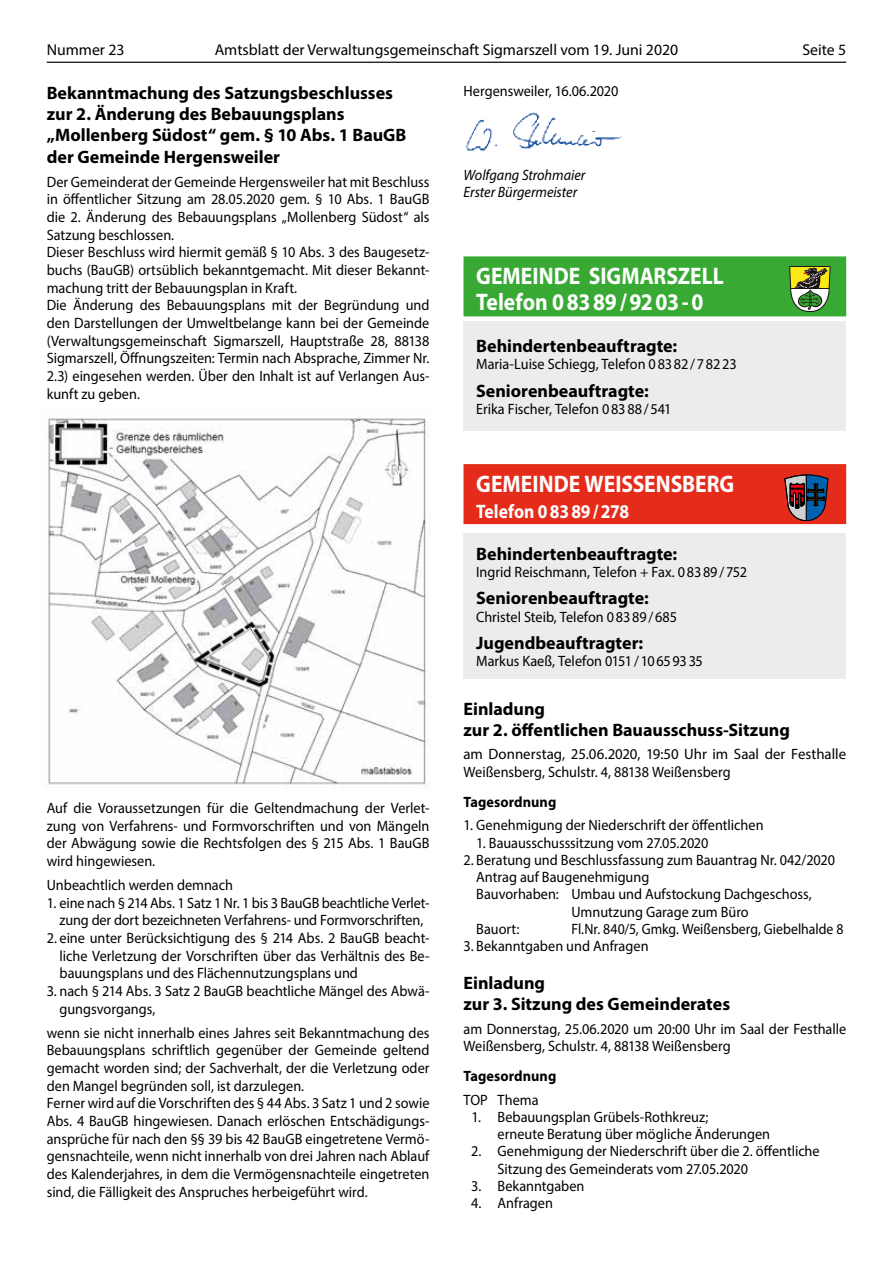
<style>
.page{position:relative;width:893px;height:1263px;background:#fff}
.page>*{position:absolute;margin:0;border:0;box-sizing:border-box;transform-origin:0 0}
.t1{font:700 24px/26.2px "Myriad Pro";color:#fff;scale:.9 1}
.t2{font:700 19.5px "Myriad Pro";color:#fff;scale:.9 1}
.t3{font:700 18px/21.5px "Myriad Pro";color:#000}
.t4{font:15.75px "Myriad Pro";color:#000}
.t5{font:15px/17.7px "Myriad Pro";color:#000;scale:.95 1}
.t6{font:15px/17.2px "Myriad Pro";color:#000}
.t7{font:15px "Myriad Pro";color:#000;scale:.92 1}
.t8{font:italic 15px/17.2px "Myriad Pro";color:#000;scale:.95 1}
.t9{font:700 15px "Myriad Pro";letter-spacing:.005em;color:#000;scale:.95 1}
</style>
<div class="page">
<hr style="left:47px;top:62px;width:799px;height:1px;background:#000">
<div style="left:463px;top:256px;width:383px;height:60px;background:#38aa34"></div>
<div style="left:463px;top:321px;width:383px;height:48px;background:#ececed"></div>
<div style="left:463px;top:366px;width:383px;height:48px;background:#ececed"></div>
<div style="left:463px;top:386px;width:383px;height:44px;background:#ececed"></div>
<div style="left:463px;top:464px;width:383px;height:60px;background:#e52b1a"></div>
<div style="left:463px;top:533px;width:383px;height:40px;background:#ececed"></div>
<div style="left:463px;top:553px;width:383px;height:36px;background:#ececed"></div>
<div style="left:463px;top:578px;width:383px;height:39px;background:#ececed"></div>
<div style="left:463px;top:597px;width:383px;height:37px;background:#ececed"></div>
<div style="left:463px;top:623px;width:383px;height:39px;background:#ececed"></div>
<div style="left:463px;top:642px;width:383px;height:36px;background:#ececed"></div>
<svg style="left:789px;top:266px;width:42px;height:46px"></svg>
<svg style="left:785px;top:475px;width:43px;height:46px;background:#58495c"></svg>
<hr style="left:806px;top:475px;width:1px;height:46px;background:#000">
<img style="left:466px;top:112px;width:156px;height:39px">
<img style="left:48px;top:418px;width:382px;height:372px">
<p class="t4" style="left:47px;top:40px;width:79px">Nummer 23</p>
<p class="t4" style="left:215px;top:40px;width:465px">Amtsblatt der Verwaltungsgemeinschaft Sigmarszell vom 19. Juni 2020</p>
<p class="t4" style="left:802px;top:40px;width:45px">Seite 5</p>
<p class="t3" style="left:47px;top:81px;width:361px">Bekanntmachung des Satzungsbeschlusses zur 2. Änderung des Bebauungsplans „Mollenberg Südost“ gem. § 10 Abs. 1 BauGB der Gemeinde Hergensweiler</p>
<p class="t5" style="left:47px;top:173px;width:404px">Der Gemeinderat der Gemeinde Hergensweiler hat mit Beschluss in öffentlicher Sitzung am 28.05.2020 gem. § 10 Abs. 1 BauGB die 2. Änderung des Bebauungsplans „Mollenberg Südost“ als Satzung beschlossen.<br>Dieser Beschluss wird hiermit gemäß § 10 Abs. 3 des Baugesetz&shy;buchs (BauGB) ortsüblich bekanntgemacht. Mit dieser Bekannt&shy;machung tritt der Bebauungsplan in Kraft.<br>Die Änderung des Bebauungsplans mit der Begründung und den Darstellungen der Umweltbelange kann bei der Gemeinde (Verwaltungsgemeinschaft Sigmarszell, Hauptstraße 28, 88138<br>Sigmarszell, Öffnungszeiten: Termin nach Absprache, Zimmer Nr.<br>2.3) eingesehen werden. Über den Inhalt ist auf Verlangen Aus&shy;kunft zu geben.</p>
<p class="t5" style="left:463px;top:82px;width:164px">Hergensweiler, 16.06.2020</p>
<p class="t8" style="left:463px;top:166px;width:130px">Wolfgang Strohmaier<br>Erster Bürgermeister</p>
<h1 class="t1" style="left:476px;top:262px;width:276px">GEMEINDE SIGMARSZELL<br>Telefon 08389/9203-0</h1>
<p class="t3" style="left:476px;top:335px;width:203px">Behindertenbeauftragte:</p>
<p class="t5" style="left:476px;top:355px;width:276px">Maria-Luise Schiegg, Telefon 08382/78223</p>
<p class="t3" style="left:476px;top:379px;width:174px">Seniorenbeauftragte:</p>
<p class="t5" style="left:476px;top:400px;width:207px">Erika Fischer, Telefon 08388/541</p>
<p class="t5" style="left:47px;top:799px;width:404px;text-align:justify">Auf die Voraussetzungen für die Geltendmachung der Verlet&shy;zung von Verfahrens- und Formvorschriften und von Mängeln der Abwägung sowie die Rechtsfolgen des § 215 Abs. 1 BauGB wird hingewiesen.</p>
<p class="t5" style="left:47px;top:876px;width:198px">Unbeachtlich werden demnach</p>
<p class="t5" style="left:47px;top:894px;width:404px;text-align:center">1. eine nach § 214 Abs. 1 Satz 1 Nr. 1 bis 3 BauGB beachtliche Verlet&shy;zung der dort bezeichneten Verfahrens- und Formvorschriften,</p>
<p class="t5" style="left:60px;top:929px;width:391px;text-align:justify;text-indent:-13px">2. eine unter Berücksichtigung des § 214 Abs. 2 BauGB beacht&shy;liche Verletzung der Vorschriften über das Verhältnis des Be&shy;bauungsplans und des Flächennutzungsplans und</p>
<p class="t5" style="left:60px;top:982px;width:391px;text-indent:-13px">3. nach § 214 Abs. 3 Satz 2 BauGB beachtliche Mängel des Abwä&shy;gungsvorgangs,</p>
<p class="t5" style="left:47px;top:1024px;width:404px">wenn sie nicht innerhalb eines Jahres seit Bekanntmachung des Bebauungsplans schriftlich gegenüber der Gemeinde geltend gemacht worden sind; der Sachverhalt, der die Verletzung oder den Mangel begründen soll, ist darzulegen.<br>Ferner wird auf die Vorschriften des § 44 Abs. 3 Satz 1 und 2 sowie Abs. 4 BauGB hingewiesen. Danach erlöschen Entschädigungs&shy;ansprüche für nach den §§ 39 bis 42 BauGB eingetretene Vermö&shy;gensnachteile, wenn nicht innerhalb von drei Jahren nach Ablauf des Kalenderjahres, in dem die Vermögensnachteile eingetreten sind, die Fälligkeit des Anspruches herbeigeführt wird.</p>
<h1 class="t1" style="left:476px;top:470px;width:288px">GEMEINDE WEISSENSBERG</h1>
<h2 class="t2" style="left:476px;top:499px;width:172px">Telefon 08389/278</h2>
<p class="t3" style="left:476px;top:542px;width:203px">Behindertenbeauftragte:</p>
<p class="t5" style="left:476px;top:563px;width:287px">Ingrid Reischmann, Telefon + Fax. 08389/752</p>
<p class="t3" style="left:476px;top:587px;width:174px">Seniorenbeauftragte:</p>
<p class="t5" style="left:476px;top:607px;width:213px">Christel Steib, Telefon 08389/685</p>
<p class="t3" style="left:476px;top:631px;width:168px">Jugendbeauftragter:</p>
<p class="t5" style="left:476px;top:652px;width:240px">Markus Kaeß, Telefon 0151/10659335</p>
<p class="t3" style="left:463px;top:698px;width:328px;line-height:21px">Einladung<br>zur 2. öffentlichen Bauausschuss-Sitzung</p>
<p class="t6" style="left:463px;top:745px;width:384px">am Donnerstag, 25.06.2020, 19:50 Uhr im Saal der Festhalle<br>Weißensberg, Schulstr. 4, 88138 Weißensberg</p>
<p class="t9" style="left:463px;top:792px;width:99px">Tagesordnung</p>
<p class="t5" style="left:463px;top:816px;width:317px">1. Genehmigung der Niederschrift der öffentlichen</p>
<p class="t5" style="left:476px;top:833px;width:246px">1. Bauausschusssitzung vom 27.05.2020</p>
<p class="t5" style="left:463px;top:851px;width:393px">2. Beratung und Beschlussfassung zum Bauantrag Nr. 042/2020</p>
<p class="t5" style="left:476px;top:868px;width:184px">Antrag auf Baugenehmigung</p>
<p class="t5" style="left:476px;top:885px;width:355px">Bauvorhaben: Umbau und Aufstockung Dachgeschoss,</p>
<p class="t5" style="left:571px;top:902px;width:188px">Umnutzung Garage zum Büro</p>
<p class="t5" style="left:476px;top:920px;width:47px">Bauort:</p>
<p class="t7" style="left:571px;top:919px;width:297px">Fl.Nr. 840/5, Gmkg. Weißensberg, Giebelhalde 8</p>
<p class="t5" style="left:463px;top:937px;width:196px">3. Bekanntgaben und Anfragen</p>
<p class="t3" style="left:463px;top:972px;width:268px;line-height:21px">Einladung<br>zur 3. Sitzung des Gemeinderates</p>
<p class="t5" style="left:463px;top:1020px;width:404px;line-height:17.2px">am Donnerstag, 25.06.2020 um 20:00 Uhr im Saal der Festhalle<br>Weißensberg, Schulstr. 4, 88138 Weißensberg</p>
<p class="t9" style="left:463px;top:1066px;width:99px">Tagesordnung</p>
<p class="t5" style="left:463px;top:1090px;width:81px">TOP Thema</p>
<p class="t5" style="left:497px;top:1108px;width:289px;line-height:17.2px;text-indent:-26px">1. Bebauungsplan Grübels-Rothkreuz;<br>erneute Beratung über mögliche Änderungen</p>
<p class="t5" style="left:497px;top:1142px;width:341px;line-height:17.2px;text-indent:-26px">2. Genehmigung der Niederschrift über die 2. öffentliche<br>Sitzung des Gemeinderats vom 27.05.2020</p>
<p class="t5" style="left:471px;top:1177px;width:121px">3. Bekanntgaben</p>
<p class="t5" style="left:471px;top:1194px;width:88px">4. Anfragen</p>
</div>
